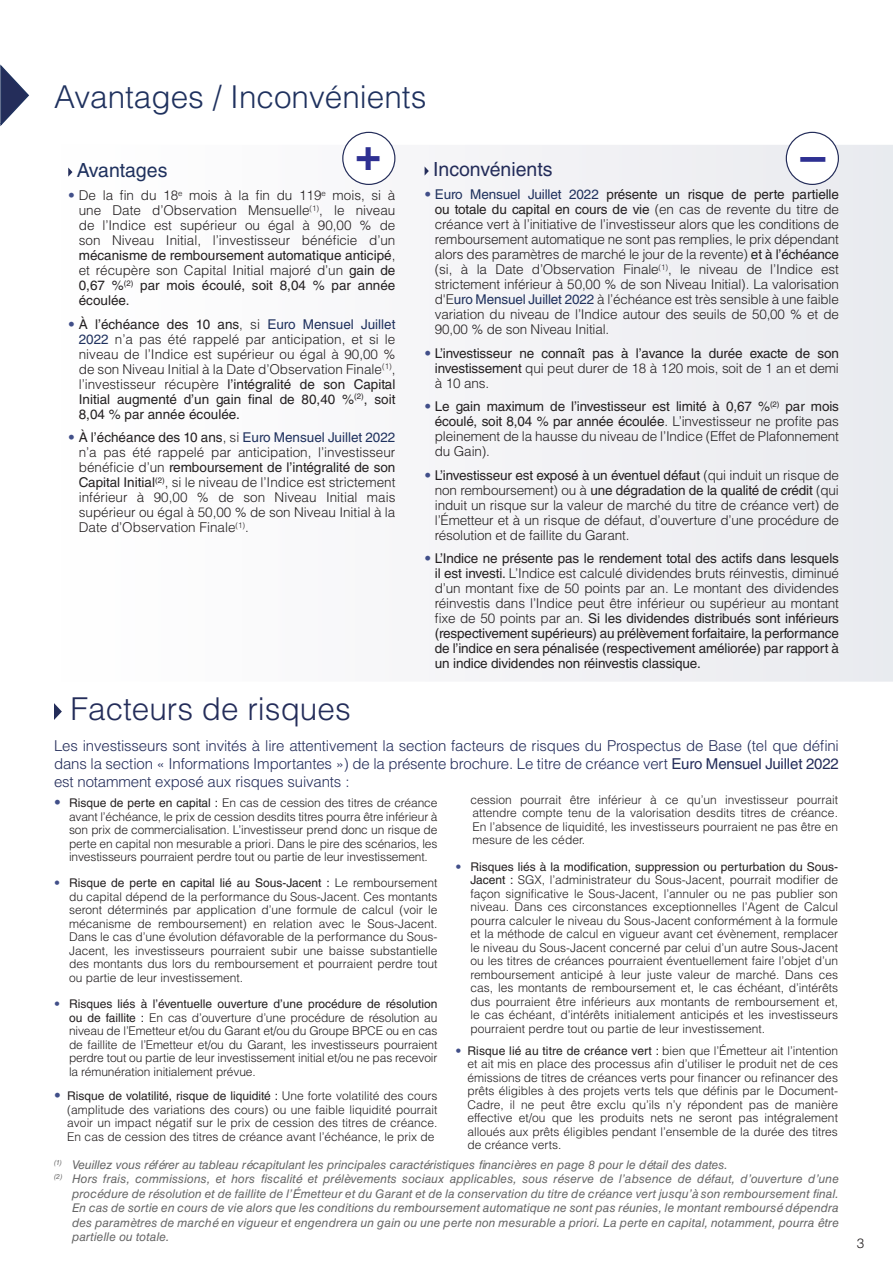
<style>
.page{position:relative;width:893px;height:1265px;background:#fff}
.page>*{position:absolute;margin:0;border:0;box-sizing:border-box;transform-origin:0 0}
.t1{font:700 45px "Helvetica LT Std";color:#2e3092}
.t2{font:300 31.5px "Helvetica LT Std";color:#1f315e}
.t3{font:300 31.5px "Helvetica LT Std";color:#242d5a}
.t4{font:19.5px "Helvetica LT Std";color:#242d5a}
.t5{font:19.5px "Helvetica LT Std";color:#1f315e}
.t6{font:300 15px/18px "Helvetica LT Std";letter-spacing:-.01em;color:#242d5a;text-align:justify}
.t7{font:300 13.5px/15px "Helvetica LT Std";letter-spacing:-.01em;color:#231f20;text-align:justify}
.t8{font:13.5px/15px "Helvetica LT Std";letter-spacing:-.01em;color:#231f20;text-align:justify}
.t9{font:300 12px/13.5px "Helvetica LT Std";color:#231f20;text-align:justify}
.t10{font:italic 12px/14.4px "Helvetica LT Std";color:#666;text-align:justify}
.s1{color:#414f89}
.s2{font-weight:400}
.s3{font-weight:400;color:#1f315e}
.s4{font-weight:300;color:#414f89}
.s5{font-weight:300}
.s6{font-size:13.5px;color:#414f89}
</style>
<div class="page">
<svg style="left:68px;top:145px;width:825px;height:537px"></svg>
<div style="left:343px;top:132px;width:52px;height:52px;background:#fff;border-radius:50%"></div>
<div style="left:342px;top:132px;width:53px;height:53px;border:1px solid #242d5a;border-radius:50%"></div>
<svg style="left:68px;top:168px;width:4px;height:9px"></svg>
<svg style="left:425px;top:166px;width:4px;height:10px"></svg>
<div style="left:786px;top:132px;width:52px;height:52px;background:#fff;border-radius:50%"></div>
<div style="left:786px;top:132px;width:53px;height:53px;border:1px solid #242d5a;border-radius:50%"></div>
<svg style="left:54px;top:703px;width:8px;height:17px"></svg>
<svg style="left:0;top:64px;width:29px;height:62px"></svg>
<p class="t2" style="left:54px;top:77px;width:374px">Avantages / Inconvénients</p>
<p class="t1" style="left:355px;top:126px;width:28px">+</p>
<p class="t5" style="left:77px;top:158px;width:92px">Avantages</p>
<p class="t7" style="left:79px;top:188px;width:318px;text-indent:-11px"><span class="s1">•</span> De la fin du 18<sup>e</sup> mois à la fin du 119<sup>e</sup> mois, si à une Date d’Observation Mensuelle<sup>(1)</sup>, le niveau de l’Indice est supérieur ou égal à 90,00 % de son Niveau Initial, l’investisseur bénéficie d’un <span class="s2">mécanisme de remboursement automatique anticipé</span>, et récupère son Capital Initial majoré d’un <span class="s2">gain de 0,67 %</span><sup>(2)</sup> <span class="s2">par mois écoulé, soit 8,04 % par année écoulée.</span></p>
<p class="t7" style="left:79px;top:316px;width:318px;text-indent:-11px"><span class="s1">•</span> <span class="s2">À l’échéance des 10 ans</span>, si <span class="s3">Euro Mensuel Juillet 2022</span> n’a pas été rappelé par anticipation, et si le niveau de l’Indice est supérieur ou égal à 90,00 % de son Niveau Initial à la Date d’Observation Finale<sup>(1)</sup>, l’investisseur récupère <span class="s2">l’intégralité de son Capital Initial augmenté d’un gain final de 80,40 %</span><sup>(2)</sup><span class="s2">, soit 8,04 % par année écoulée.</span></p>
<p class="t7" style="left:79px;top:430px;width:318px;text-indent:-11px"><span class="s1">•</span> <span class="s2">À l’échéance des 10 ans</span>, si <span class="s3">Euro Mensuel Juillet 2022 </span>n’a pas été rappelé par anticipation, l’investisseur bénéficie d’un <span class="s2">remboursement de l’intégralité de son Capital Initial</span><sup>(2)</sup>, si le niveau de l’Indice est strictement inférieur à 90,00 % de son Niveau Initial mais supérieur ou égal à 50,00 % de son Niveau Initial à la Date d’Observation Finale<sup>(1)</sup>.</p>
<p class="t1" style="left:800px;top:128px;width:27px">–</p>
<p class="t4" style="left:433px;top:157px;width:121px">Inconvénients</p>
<p class="t7" style="left:435px;top:187px;width:406px;text-indent:-10px"><span class="s1">•</span> <span class="s3">Euro Mensuel Juillet 2022</span> <span class="s2">présente un risque de perte partielle ou totale du capital en cours de vie</span> (en cas de revente du titre de créance vert à l’initiative de l’investisseur alors que les conditions de remboursement automatique ne sont pas remplies, le prix dépendant alors des paramètres de marché le jour de la revente) <span class="s2">et à l’échéance </span>(si, à la Date d’Observation Finale<sup>(1)</sup>, le niveau de l’Indice est strictement inférieur à 50,00 % de son Niveau Initial). La valorisation d'E<span class="s3">uro Mensuel Juillet 2022</span> à l’échéance est très sensible à une faible variation du niveau de l’Indice autour des seuils de 50,00 % et de 90,00 % de son Niveau Initial.</p>
<p class="t8" style="left:435px;top:345px;width:406px;text-indent:-10px"><span class="s4">•</span> L’investisseur ne connaît pas à l’avance la durée exacte de son investissement <span class="s5">qui peut durer de 18 à 120 mois, soit de 1 an et demi à 10 ans.</span></p>
<p class="t7" style="left:435px;top:399px;width:406px;text-indent:-10px"><span class="s1">•</span> <span class="s2">Le gain maximum de l’investisseur est limité à 0,67 %</span><sup>(2)</sup> <span class="s2">par mois écoulé, soit 8,04 % par année écoulée</span>. L’investisseur ne profite pas pleinement de la hausse du niveau de l’Indice (Effet de Plafonnement du Gain).</p>
<p class="t7" style="left:435px;top:467px;width:406px;text-indent:-10px"><span class="s1">•</span> <span class="s2">L’investisseur est exposé à un éventuel défaut</span> (qui induit un risque de non remboursement) ou à <span class="s2">une dégradation de la qualité de crédit</span> (qui induit un risque sur la valeur de marché du titre de créance vert) de l’Émetteur et à un risque de défaut, d’ouverture d’une procédure de résolution et de faillite du Garant.</p>
<p class="t8" style="left:435px;top:551px;width:406px;text-indent:-10px"><span class="s4">•</span> L’Indice ne présente pas le rendement total des actifs dans lesquels il est investi. <span class="s5">L’Indice est calculé dividendes bruts réinvestis, diminué d’un montant fixe de 50 points par an. Le montant des dividendes réinvestis dans l’Indice peut être inférieur ou supérieur au montant fixe de 50 points par an.</span> Si les dividendes distribués sont inférieurs (respectivement supérieurs) au prélèvement forfaitaire, la performance de l’indice en sera pénalisée (respectivement améliorée) par rapport à un indice dividendes non réinvestis classique.</p>
<p class="t3" style="left:71px;top:689px;width:282px">Facteurs de risques</p>
<p class="t6" style="left:54px;top:736px;width:786px">Les investisseurs sont invités à lire attentivement la section facteurs de risques du Prospectus de Base (tel que défini dans la section « Informations Importantes ») de la présente brochure. Le titre de créance vert <span class="s2">Euro Mensuel Juillet 2022 </span>est notamment exposé aux risques suivants :</p>
<p class="t9" style="left:69px;top:796px;width:370px;text-indent:-15px"><span class="s6">•</span> <span class="s2">Risque de perte en capital :</span> En cas de cession des titres de créance avant l’échéance, le prix de cession desdits titres pourra être inférieur à son prix de commercialisation. L’investisseur prend donc un risque de perte en capital non mesurable a priori. Dans le pire des scénarios, les investisseurs pourraient perdre tout ou partie de leur investissement.</p>
<p class="t9" style="left:69px;top:876px;width:370px;text-indent:-15px"><span class="s1">•</span> <span class="s2">Risque de perte en capital lié au Sous-Jacent :</span> Le remboursement du capital dépend de la performance du Sous-Jacent. Ces montants seront déterminés par application d’une formule de calcul (voir le mécanisme de remboursement) en relation avec le Sous-Jacent.<br>Dans le cas d’une évolution défavorable de la performance du Sous-Jacent, les investisseurs pourraient subir une baisse substantielle des montants dus lors du remboursement et pourraient perdre tout ou partie de leur investissement.</p>
<p class="t9" style="left:69px;top:997px;width:370px;text-indent:-15px"><span class="s1">•</span> <span class="s2">Risques liés à l’éventuelle ouverture d’une procédure de résolution ou de faillite :</span> En cas d’ouverture d’une procédure de résolution au niveau de l’Emetteur et/ou du Garant et/ou du Groupe BPCE ou en cas de faillite de l’Emetteur et/ou du Garant, les investisseurs pourraient perdre tout ou partie de leur investissement initial et/ou ne pas recevoir la rémunération initialement prévue.</p>
<p class="t9" style="left:67px;top:1089px;width:372px;text-indent:-13px"><span class="s6">•</span> <span class="s2">Risque de volatilité, risque de liquidité :</span> Une forte volatilité des cours (amplitude des variations des cours) ou une faible liquidité pourrait avoir un impact négatif sur le prix de cession des titres de créance.<br>En cas de cession des titres de créance avant l’échéance, le prix de</p>
<p class="t9" style="left:470px;top:793px;width:369px">cession pourrait être inférieur à ce qu’un investisseur pourrait attendre compte tenu de la valorisation desdits titres de créance.<br>En l’absence de liquidité, les investisseurs pourraient ne pas être en mesure de les céder.</p>
<p class="t9" style="left:470px;top:859px;width:369px;text-indent:-15px"><span class="s1">•</span> <span class="s2">Risques liés à la modification, suppression ou perturbation du Sous-Jacent :</span> SGX, l’administrateur du Sous-Jacent, pourrait modifier de façon significative le Sous-Jacent, l’annuler ou ne pas publier son niveau. Dans ces circonstances exceptionnelles l’Agent de Calcul pourra calculer le niveau du Sous-Jacent conformément à la formule et la méthode de calcul en vigueur avant cet évènement, remplacer le niveau du Sous-Jacent concerné par celui d’un autre Sous-Jacent ou les titres de créances pourraient éventuellement faire l’objet d’un remboursement anticipé à leur juste valeur de marché. Dans ces cas, les montants de remboursement et, le cas échéant, d’intérêts dus pourraient être inférieurs aux montants de remboursement et, le cas échéant, d’intérêts initialement anticipés et les investisseurs pourraient perdre tout ou partie de leur investissement.</p>
<p class="t9" style="left:467px;top:1043px;width:372px;text-indent:-12px"><span class="s1">•</span> <span class="s2">Risque lié au titre de créance vert :</span> bien que l’Émetteur ait l’intention et ait mis en place des processus afin d’utiliser le produit net de ces émissions de titres de créances verts pour financer ou refinancer des prêts éligibles à des projets verts tels que définis par le Document-Cadre, il ne peut être exclu qu’ils n’y répondent pas de manière effective et/ou que les produits nets ne seront pas intégralement alloués aux prêts éligibles pendant l’ensemble de la durée des titres de créance verts.</p>
<p class="t10" style="left:54px;top:1158px;width:675px"><sup>(1)</sup> Veuillez vous référer au tableau récapitulant les principales caractéristiques financières en page 8 pour le détail des dates.</p>
<p class="t10" style="left:72px;top:1172px;width:768px;text-indent:-18px"><sup>(2)</sup> Hors frais, commissions, et hors fiscalité et prélèvements sociaux applicables, sous réserve de l’absence de défaut, d’ouverture d’une procédure de résolution et de faillite de l’Émetteur et du Garant et de la conservation du titre de créance vert jusqu’à son remboursement final.<br>En cas de sortie en cours de vie alors que les conditions du remboursement automatique ne sont pas réunies, le montant remboursé dépendra des paramètres de marché en vigueur et engendrera un gain ou une perte non mesurable a priori. La perte en capital, notamment, pourra être partielle ou totale.</p>
<p class="t7" style="left:857px;top:1236px;width:9px">3</p>
</div>
